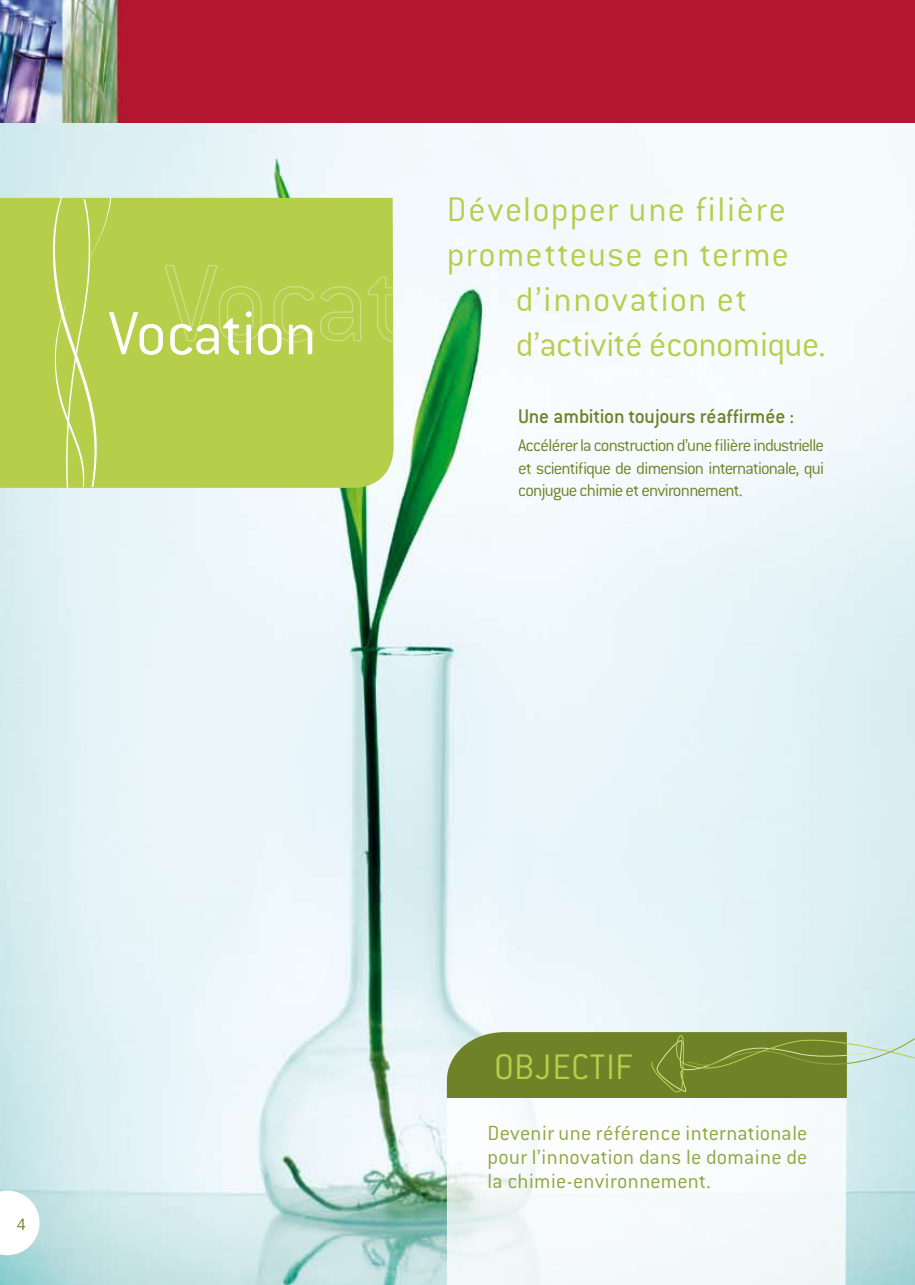
<style>
.page{position:relative;width:915px;height:1285px;background:#fff}
.page>*{position:absolute;margin:0;border:0;box-sizing:border-box;transform-origin:0 0}
.t1{font:300 67.05px "Conduit ITC";color:#fff}
.t2{font:300 39px "Conduit ITC";color:#b7ce4b}
.t3{font:300 37.5px "Conduit ITC";letter-spacing:.035em;color:#b7ce4b}
.t4{font:300 22.5px/24px "Conduit ITC";letter-spacing:.015em;color:#8ea63e;text-align:justify}
.t5{font:500 21.75px "Conduit ITC";letter-spacing:-.01em;color:#6f8227}
.t6{font:300 18.75px/22.5px "Conduit ITC";letter-spacing:-.04em;color:#6f8227;text-align:justify}
.t7{font:300 18px "Conduit ITC";color:#6f8227}
</style>
<div class="page">
<img style="left:0;top:123px;width:914px;height:1161px">
<div style="left:0;top:198px;width:393px;height:290px;background:#b7ce4b"></div>
<svg style="left:164px;top:264px;width:98px;height:79px;background:#b9cf50"></svg>
<svg style="left:273px;top:275px;width:125px;height:68px;background:#bbd158"></svg>
<svg style="left:49px;top:198px;width:66px;height:291px;background:#bcd159"></svg>
<div style="left:447px;top:1196px;width:399px;height:88px;background:#f3f9f9"></div>
<svg style="left:446px;top:1008px;width:468px;height:188px"></svg>
<svg style="left:0;top:1190px;width:40px;height:64px"></svg>
<img style="left:0;top:0;width:914px;height:123px">
<h1 class="t1" style="left:108px;top:297px;width:210px">Vocation</h1>
<h3 class="t3" style="left:446px;top:189px;width:341px">Développer une filière</h3>
<h3 class="t3" style="left:446px;top:234px;width:343px">prometteuse en terme</h3>
<h3 class="t3" style="left:515px;top:279px;width:233px">d’innovation et</h3>
<h3 class="t3" style="left:515px;top:324px;width:311px">d’activité économique.</h3>
<p class="t5" style="left:518px;top:403px;width:277px">Une ambition toujours réaffirmée :</p>
<p class="t6" style="left:518px;top:434px;width:307px">Accélérer la construction d’une filière industrielle et scientifique de dimension internationale, qui conjugue chimie et environnement.</p>
<p class="t7" style="left:17px;top:1214px;width:11px">4</p>
<h2 class="t2" style="left:494px;top:1045px;width:140px">OBJECTIF</h2>
<p class="t4" style="left:487px;top:1120px;width:321px">Devenir une référence internationale pour l’innovation dans le domaine de la chimie-environnement.</p>
</div>
